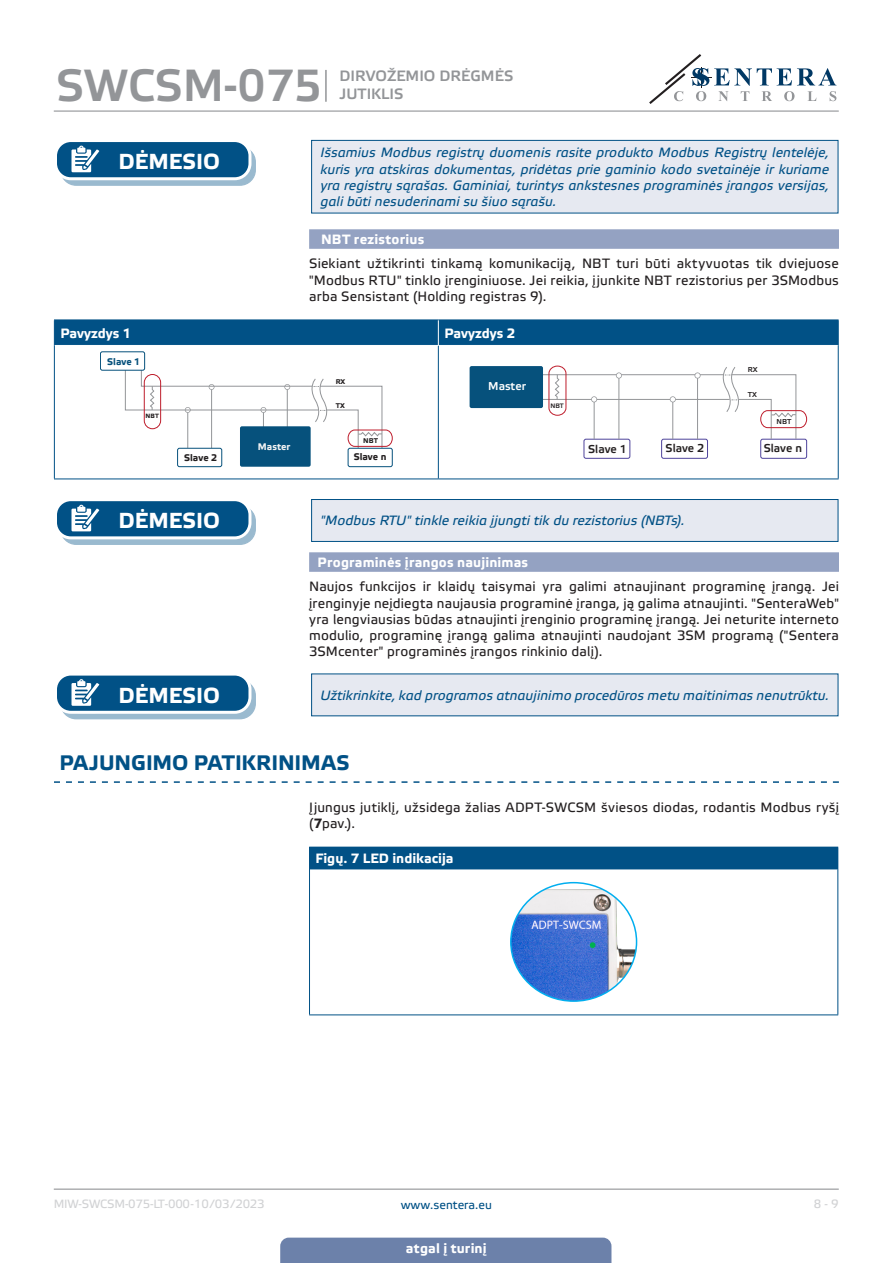
<style>
.page{position:relative;width:893px;height:1263px;background:#fff}
.page>*{position:absolute;margin:0;border:0;box-sizing:border-box;transform-origin:0 0}
.t1{font:45px "Etelka Medium Pro";color:#939598}
.t2{font:700 21.75px "Etelka Text Pro";letter-spacing:-.005em;color:#fff}
.t3{font:700 21px "Etelka Text Pro";letter-spacing:-.005em;color:#015186}
.t4{font:15px/18px "Etelka Medium Pro";color:#939598}
.body{font:13.5px/16.2px "Etelka Text Pro";letter-spacing:.015em;color:#231f20;text-align:justify}
.attention{font:italic 13.5px/16.2px "Etelka Text Pro";letter-spacing:.01em;color:#015186;text-align:justify}
.Number-roman{font:700 13.5px "Etelka Text Pro";letter-spacing:.015em;color:#fff}
.head-table{font:700 13.5px "Etelka Text Pro";color:#fff}
.t5{font:12px "Etelka Text Pro";letter-spacing:-.015em;color:#d1d2d4}
.t6{font:12px "Etelka Text Pro";color:#015186}
.t7{font:11.4px "Etelka Medium Pro";color:#231f20}
.t8{font:11.4px "Etelka Medium Pro";color:#fff}
.t9{font:700 9.6px "Etelka Text Pro";color:#231f20}
.t10{font:700 9.6px "Etelka Text Pro";color:#f2f3f4}
.t11{font:700 9.6px "Etelka Text Pro";color:#06517c}
.t12{font:7.2px "Etelka Medium Pro";color:#231f20}
.t13{font:700 6.9px "Etelka Text Pro";color:#231f20}
.t14{font:6.45px "Etelka Medium Pro";color:#231f20}
.t15{font:700 6.15px "Etelka Text Pro";color:#231f20}
.s1{font-weight:700}
</style>
<div class="page">
<hr style="left:54px;top:111px;width:785px;height:1px;background:#939598">
<hr style="left:54px;top:1188px;width:785px;height:2px;background:#939598">
<svg style="left:649px;top:54px;width:187px;height:50px"></svg>
<div style="left:280px;top:1237px;width:331px;height:26px;background:#6c81aa"></div>
<hr style="left:325px;top:70px;width:2px;height:32px;background:#939598">
<div style="left:309px;top:229px;width:530px;height:20px;background:#94a2c2"></div>
<div style="left:309px;top:552px;width:530px;height:20px;background:#94a2c2"></div>
<svg style="left:54px;top:781px;width:785px;height:2px"></svg>
<div style="left:312px;top:140px;width:526px;height:73px;background:#e6e9f1"></div>
<div style="left:311px;top:140px;width:527px;height:73px;border:1px solid #015186"></div>
<svg style="left:61px;top:147px;width:194px;height:38px"></svg>
<div style="left:60px;top:146px;width:196px;height:40px;border:1px solid #015186;border-radius:15px"></div>
<div style="left:56px;top:141px;width:194px;height:38px;background:#015186;border-radius:15px"></div>
<div style="left:54px;top:139px;width:197px;height:41px;border:3px solid #fff;border-radius:15px"></div>
<svg style="left:71px;top:146px;width:34px;height:34px"></svg>
<div style="left:54px;top:320px;width:785px;height:25px;background:#015186"></div>
<hr style="left:54px;top:345px;width:1px;height:134px;background:#015186">
<hr style="left:54px;top:479px;width:384px;height:1px;background:#015186">
<hr style="left:438px;top:346px;width:1px;height:133px;background:#015186">
<hr style="left:838px;top:345px;width:1px;height:134px;background:#015186">
<hr style="left:438px;top:479px;width:401px;height:1px;background:#015186">
<div style="left:177px;top:448px;width:45px;height:19px;border:1px solid #06517c;border-radius:2px"></div>
<div style="left:348px;top:448px;width:45px;height:19px;border:1px solid #06517c;border-radius:2px"></div>
<div style="left:240px;top:426px;width:71px;height:41px;background:#06517c;border-radius:2px"></div>
<svg style="left:125px;top:356px;width:268px;height:95px"></svg>
<div style="left:100px;top:352px;width:45px;height:18px;background:#fff;border-radius:2px"></div>
<div style="left:100px;top:351px;width:45px;height:20px;border:1px solid #06517c;border-radius:2px"></div>
<div style="left:661px;top:439px;width:47px;height:20px;border:1px solid #4e439b;border-radius:2px"></div>
<hr style="left:529px;top:399px;width:201px;height:1px;background:#939598">
<hr style="left:536px;top:374px;width:188px;height:1px;background:#939598">
<div style="left:584px;top:439px;width:46px;height:20px;border:1px solid #4e439b;border-radius:2px"></div>
<div style="left:760px;top:439px;width:47px;height:20px;border:1px solid #4e439b;border-radius:2px"></div>
<div style="left:470px;top:366px;width:73px;height:42px;background:#06517c;border-radius:2px"></div>
<svg style="left:548px;top:366px;width:259px;height:74px"></svg>
<div style="left:312px;top:499px;width:526px;height:42px;background:#e6e9f1"></div>
<div style="left:311px;top:499px;width:527px;height:43px;border:1px solid #015186"></div>
<svg style="left:61px;top:506px;width:194px;height:38px"></svg>
<div style="left:60px;top:505px;width:196px;height:40px;border:1px solid #015186;border-radius:15px"></div>
<div style="left:56px;top:500px;width:194px;height:38px;background:#015186;border-radius:15px"></div>
<div style="left:54px;top:498px;width:197px;height:41px;border:3px solid #fff;border-radius:15px"></div>
<svg style="left:71px;top:505px;width:34px;height:34px"></svg>
<div style="left:312px;top:674px;width:526px;height:42px;background:#e6e9f1"></div>
<div style="left:61px;top:680px;width:194px;height:39px;background:#9abacf;border-radius:15px"></div>
<div style="left:60px;top:680px;width:196px;height:39px;border:1px solid #015186;border-radius:15px"></div>
<div style="left:56px;top:674px;width:194px;height:38px;background:#015186;border-radius:15px"></div>
<div style="left:54px;top:673px;width:197px;height:41px;border:3px solid #fff;border-radius:15px"></div>
<svg style="left:71px;top:679px;width:34px;height:34px"></svg>
<div style="left:309px;top:847px;width:529px;height:22px;background:#015186"></div>
<hr style="left:309px;top:869px;width:1px;height:145px;background:#015186">
<hr style="left:837px;top:869px;width:1px;height:145px;background:#015186">
<hr style="left:309px;top:1014px;width:529px;height:1px;background:#015186">
<img style="left:511px;top:883px;width:126px;height:118px">
<div style="left:510px;top:882px;width:127px;height:120px;border:2px solid #00aeef;border-radius:50%"></div>
<h1 class="t1" style="left:56px;top:61px;width:267px">SWCSM-075</h1>
<p class="t4" style="left:339px;top:67px;width:175px">DIRVOŽEMIO DRĖGMĖS<br>JUTIKLIS</p>
<p class="t2" style="left:119px;top:148px;width:103px">DĖMESIO</p>
<p class="attention" style="left:320px;top:145px;width:510px">Išsamius Modbus registrų duomenis rasite produkto Modbus Registrų lentelėje, kuris yra atskiras dokumentas, pridėtas prie gaminio kodo svetainėje ir kuriame yra registrų sąrašas. Gaminiai, turintys ankstesnes programinės įrangos versijas, gali būti nesuderinami su šiuo sąrašu.</p>
<p class="Number-roman" style="left:321px;top:230px;width:105px">NBT rezistorius</p>
<p class="body" style="left:309px;top:256px;width:531px">Siekiant užtikrinti tinkamą komunikaciją, NBT turi būti aktyvuotas tik dviejuose "Modbus RTU" tinklo įrenginiuose. Jei reikia, įjunkite NBT rezistorius per 3SModbus arba Sensistant (Holding registras 9).</p>
<p class="head-table" style="left:60px;top:324px;width:72px">Pavyzdys 1</p>
<p class="head-table" style="left:444px;top:324px;width:72px">Pavyzdys 2</p>
<p class="t13" style="left:336px;top:378px;width:11px">RX</p>
<p class="t13" style="left:336px;top:402px;width:11px">ТX</p>
<p class="t13" style="left:363px;top:436px;width:16px">NBT</p>
<p class="t11" style="left:107px;top:356px;width:35px">Slave 1</p>
<p class="t8" style="left:488px;top:380px;width:39px">Master</p>
<p class="t15" style="left:146px;top:413px;width:15px">NBT</p>
<p class="t10" style="left:258px;top:441px;width:34px">Master</p>
<p class="t9" style="left:184px;top:452px;width:35px">Slave 2</p>
<p class="t9" style="left:354px;top:452px;width:34px">Slave n</p>
<p class="t14" style="left:550px;top:402px;width:15px">NBT</p>
<p class="t7" style="left:588px;top:443px;width:40px">Slave 1</p>
<p class="t7" style="left:666px;top:442px;width:40px">Slave 2</p>
<p class="t12" style="left:748px;top:366px;width:11px">RX</p>
<p class="t12" style="left:748px;top:391px;width:11px">ТX</p>
<p class="t12" style="left:776px;top:417px;width:16px">NBT</p>
<p class="t7" style="left:764px;top:442px;width:40px">Slave n</p>
<p class="t2" style="left:119px;top:507px;width:103px">DĖMESIO</p>
<p class="attention" style="left:320px;top:513px;width:366px">"Modbus RTU" tinkle reikia įjungti tik du rezistorius (NBTs).</p>
<p class="Number-roman" style="left:318px;top:553px;width:212px">Programinės įrangos naujinimas</p>
<p class="body" style="left:309px;top:579px;width:531px">Naujos funkcijos ir klaidų taisymai yra galimi atnaujinant programinę įrangą. Jei įrenginyje neįdiegta naujausia programinė įranga, ją galima atnaujinti. "SenteraWeb" yra lengviausias būdas atnaujinti įrenginio programinę įrangą. Jei neturite interneto modulio, programinę įrangą galima atnaujinti naudojant 3SM programą ("Sentera 3SMcenter" programinės įrangos rinkinio dalį).</p>
<p class="t2" style="left:119px;top:681px;width:103px">DĖMESIO</p>
<p class="attention" style="left:320px;top:688px;width:510px">Užtikrinkite, kad programos atnaujinimo procedūros metu maitinimas nenutrūktu.</p>
<p class="t3" style="left:59px;top:749px;width:292px">PAJUNGIMO PATIKRINIMAS</p>
<p class="body" style="left:309px;top:800px;width:531px">Įjungus jutiklį, užsidega žalias ADPT-SWCSM šviesos diodas, rodantis Modbus ryšį (<span class="s1">7</span>pav.).</p>
<p class="head-table" style="left:315px;top:850px;width:140px">Figų. 7 LED indikacija</p>
<p class="t5" style="left:54px;top:1197px;width:212px">MIW-SWCSM-075-LT-000 - 10 / 03 / 2023</p>
<p class="t6" style="left:401px;top:1198px;width:93px">www.sentera.eu</p>
<p class="t5" style="left:814px;top:1197px;width:27px">8 - 9</p>
<p class="Number-roman" style="left:406px;top:1239px;width:82px">atgal į turinį</p>
</div>
